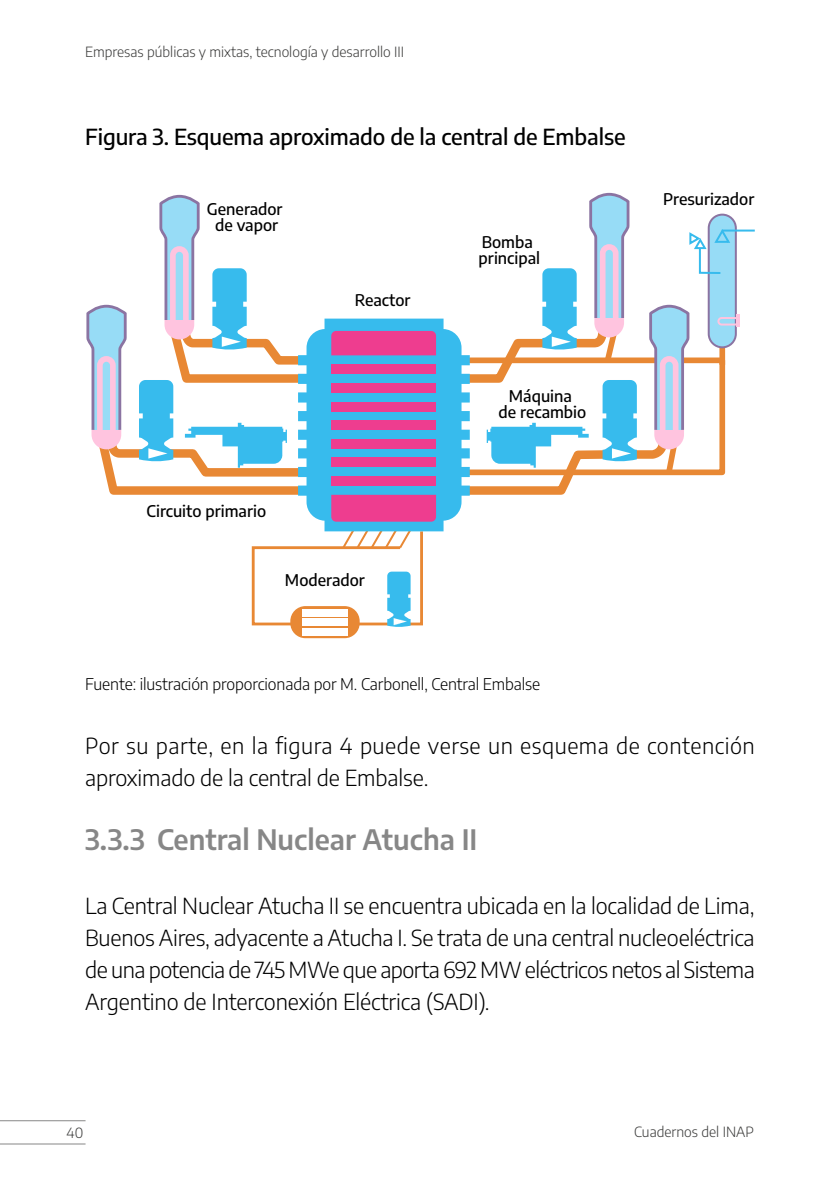
<style>
.page{position:relative;width:840px;height:1191px;background:#fff}
.page>*{position:absolute;margin:0;border:0;box-sizing:border-box;transform-origin:0 0}
.t1{font:600 28px "Encode Sans";color:#878787}
.t2{font:300 22px/32px "Encode Sans";letter-spacing:-.005em;color:#000;text-align:justify}
.t3{font:300 22px/32px "Encode Sans";letter-spacing:.02em;color:#000}
.t4{font:500 22px "Encode Sans";letter-spacing:-.005em;color:#000}
.t5{font:500 16px/16px "Encode Sans";color:#000;text-align:center}
.t6{font:300 16px "Encode Sans";letter-spacing:-.005em;color:#000}
.t7{font:300 14px "Encode Sans";color:#3c3c3b}
</style>
<div class="page">
<hr style="left:0;top:1120px;width:85px;height:1px;background:#878787">
<hr style="left:0;top:1143px;width:85px;height:1px;background:#878787">
<svg style="left:290px;top:606px;width:69px;height:32px"></svg>
<div style="left:302px;top:627px;width:45px;height:8px;background:#fff"></div>
<div style="left:708px;top:215px;width:27px;height:132px;background:#97dcf6;border-radius:14px"></div>
<div style="left:707px;top:214px;width:29px;height:134px;border:2px solid #8b74a2;border-radius:14px"></div>
<hr style="left:721px;top:229px;width:33px;height:2px;background:#37bbed">
<svg style="left:86px;top:192px;width:645px;height:435px"></svg>
<div style="left:717px;top:317px;width:21px;height:8px;border:2px solid #ffc4df;border-radius:3px"></div>
<svg style="left:735px;top:315px;width:4px;height:12px"></svg>
<p class="t7" style="left:85px;top:42px;width:320px">Empresas públicas y mixtas, tecnología y desarrollo III</p>
<p class="t4" style="left:85px;top:122px;width:541px">Figura 3. Esquema aproximado de la central de Embalse</p>
<p class="t5" style="left:207px;top:200px;width:77px">Generador de vapor</p>
<p class="t5" style="left:354px;top:291px;width:57px">Reactor</p>
<p class="t5" style="left:146px;top:502px;width:121px">Circuito primario</p>
<p class="t5" style="left:285px;top:572px;width:81px">Moderador</p>
<p class="t5" style="left:478px;top:233px;width:63px;text-align:left">Bomba principal</p>
<p class="t5" style="left:498px;top:387px;width:89px">Máquina<br>de recambio</p>
<p class="t6" style="left:85px;top:672px;width:456px">Fuente: ilustración proporcionada por M. Carbonell, Central Embalse</p>
<p class="t5" style="left:662px;top:190px;width:93px">Presurizador</p>
<p class="t3" style="left:85px;top:728px;width:671px">Por su parte, en la figura 4 puede verse un esquema de contención aproximado de la central de Embalse.</p>
<p class="t1" style="left:85px;top:820px;width:393px">3.3.3 Central Nuclear Atucha II</p>
<p class="t2" style="left:85px;top:888px;width:670px">La Central Nuclear Atucha II se encuentra ubicada en la localidad de Lima, Buenos Aires, adyacente a Atucha I. Se trata de una central nucleoeléctrica de una potencia de 745 MWe que aporta 692 MW eléctricos netos al Sistema Argentino de Interconexión Eléctrica (SADI).</p>
<p class="t7" style="left:67px;top:1122px;width:18px">40</p>
<p class="t7" style="left:634px;top:1122px;width:121px">Cuadernos del INAP</p>
</div>
